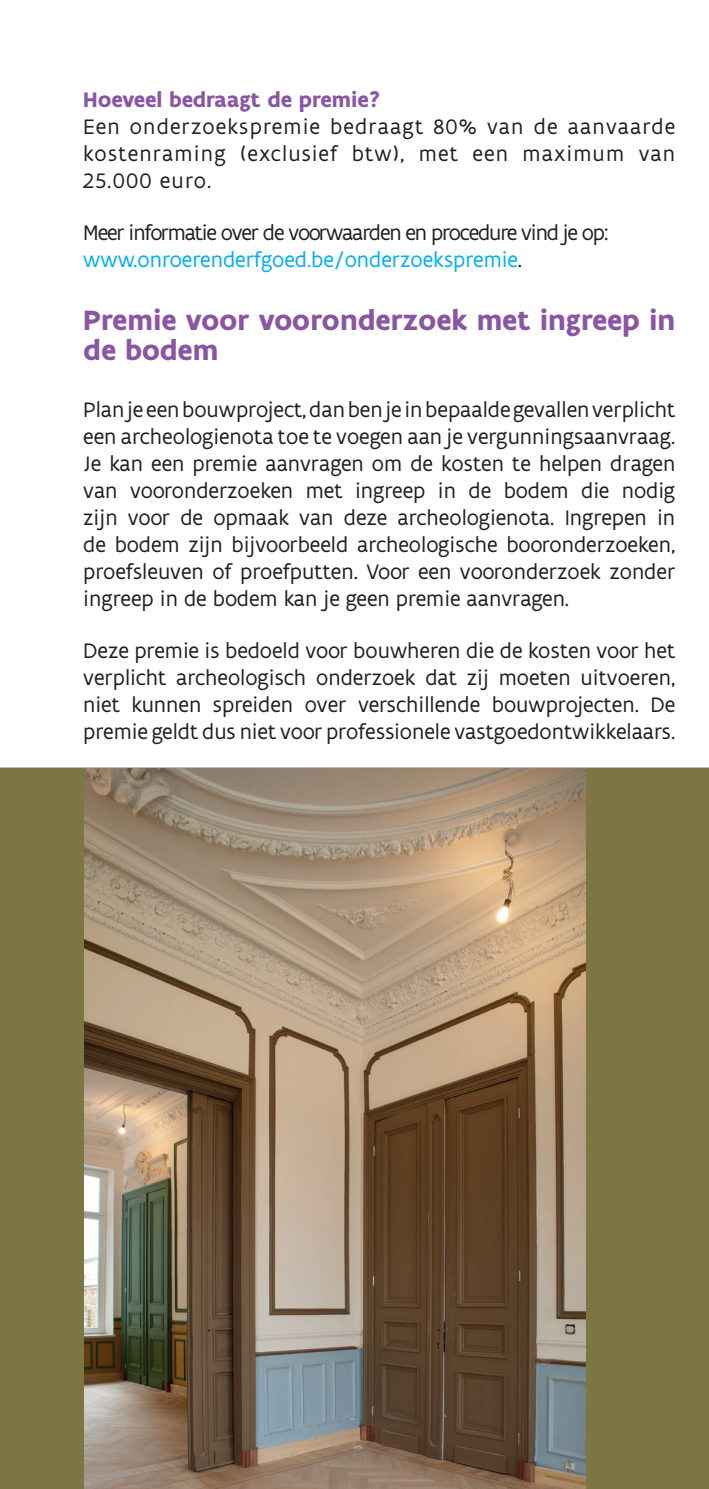
<style>
.page{position:relative;width:709px;height:1489px;background:#fff}
.page>*{position:absolute;margin:0;border:0;box-sizing:border-box;transform-origin:0 0}
.t1{font:700 30px/30px "Flanders Art Sans";color:#8a55a3}
.t2{font:22.5px/27px "Flanders Art Sans";color:#231f20;text-align:justify}
.t3{font:22.5px/27px "Flanders Art Sans";letter-spacing:-.05em;color:#231f20}
.t4{font:700 22.5px "Flanders Art Sans";color:#8a55a3}
.s1{color:#00aeef}
</style>
<div class="page">
<div style="left:0;top:767px;width:709px;height:721px;background:#7b7642"></div>
<img style="left:85px;top:768px;width:500px;height:720px">
<p class="t4" style="left:83px;top:85px;width:299px">Hoeveel bedraagt de premie?</p>
<p class="t2" style="left:83px;top:113px;width:593px">Een onderzoekspremie bedraagt 80% van de aanvaarde kostenraming (exclusief btw), met een maximum van 25.000 euro.</p>
<p class="t3" style="left:83px;top:219px;width:526px">Meer informatie over de voorwaarden en procedure vind je op: <span class="s1">www.onroerenderfgoed.be/onderzoekspremie</span>.</p>
<h1 class="t1" style="left:83px;top:306px;width:593px">Premie voor vooronderzoek met ingreep in de bodem</h1>
<p class="t2" style="left:83px;top:396px;width:593px">Plan je een bouwproject, dan ben je in bepaalde gevallen verplicht een archeologienota toe te voegen aan je vergunningsaanvraag.<br>Je kan een premie aanvragen om de kosten te helpen dragen van vooronderzoeken met ingreep in de bodem die nodig zijn voor de opmaak van deze archeologienota. Ingrepen in de bodem zijn bijvoorbeeld archeologische booronderzoeken, proefsleuven of proefputten. Voor een vooronderzoek zonder ingreep in de bodem kan je geen premie aanvragen.</p>
<p class="t2" style="left:83px;top:637px;width:593px">Deze premie is bedoeld voor bouwheren die de kosten voor het verplicht archeologisch onderzoek dat zij moeten uitvoeren, niet kunnen spreiden over verschillende bouwprojecten. De premie geldt dus niet voor professionele vastgoedontwikkelaars.</p>
</div>
